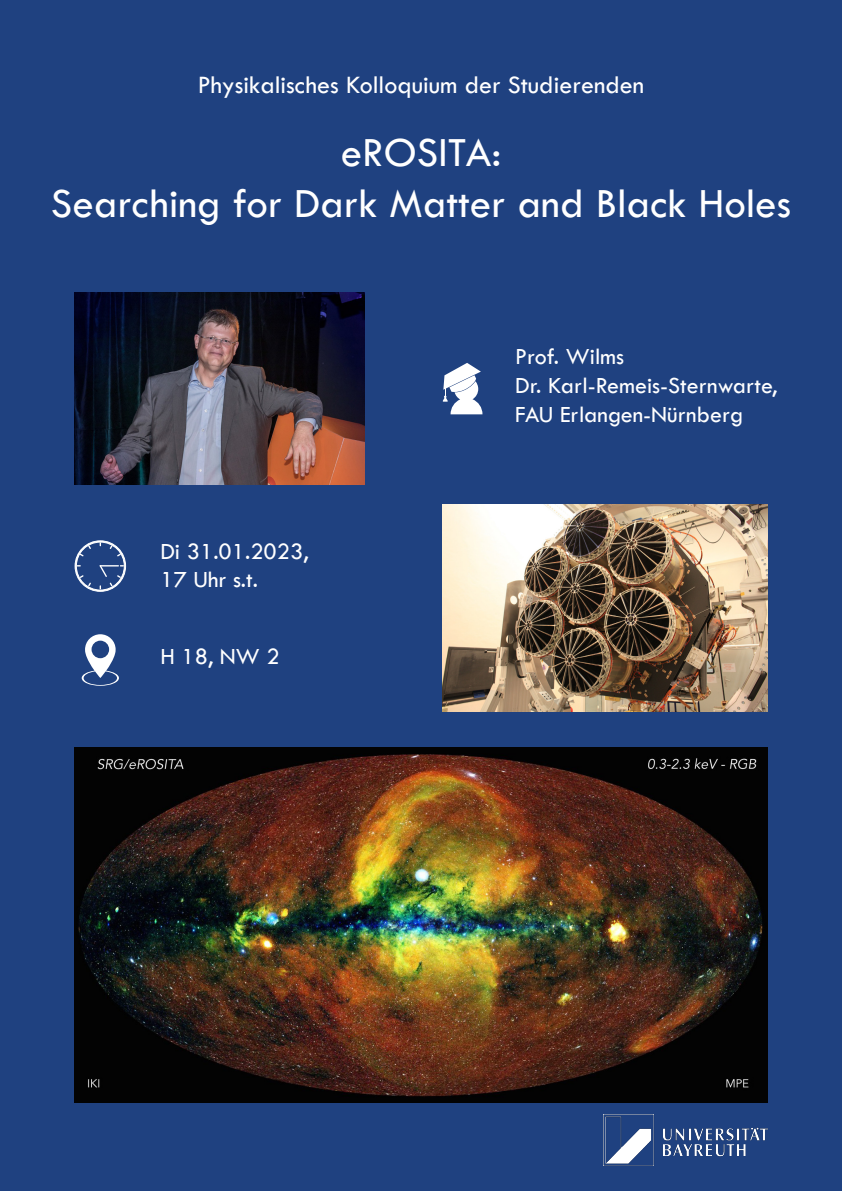
<style>
.page{position:relative;width:842px;height:1191px;background:#1f4180}
.page>*{position:absolute;margin:0;border:0;box-sizing:border-box;transform-origin:0 0}
.t1{font:43px/51.6px "Tw Cen";color:#fff;text-align:center}
.t2{font:26px "Tw Cen";color:#fff}
.t3{font:24px/28.8px "Tw Cen";color:#fff}
</style>
<div class="page">
<img style="left:75px;top:747px;width:692px;height:355px">
<img style="left:443px;top:505px;width:324px;height:207px">
<img style="left:603px;top:1114px;width:164px;height:51px">
<img style="left:75px;top:293px;width:289px;height:191px">
<svg style="left:443px;top:363px;width:39px;height:51px"></svg>
<svg style="left:82px;top:634px;width:37px;height:52px"></svg>
<svg style="left:74px;top:540px;width:53px;height:52px"></svg>
<p class="t2" style="left:198px;top:69px;width:448px">Physikalisches Kolloquium der Studierenden</p>
<h1 class="t1" style="left:51px;top:126px;width:742px">eROSITA:<br>Searching for Dark Matter and Black Holes</h1>
<p class="t3" style="left:160px;top:536px;width:150px">Di 31.01.2023,<br>17 Uhr s.t.</p>
<p class="t3" style="left:160px;top:641px;width:121px">H 18, NW 2</p>
<p class="t3" style="left:515px;top:342px;width:264px">Prof. Wilms<br>Dr. Karl-Remeis-Sternwarte,<br>FAU Erlangen-Nürnberg</p>
</div>
